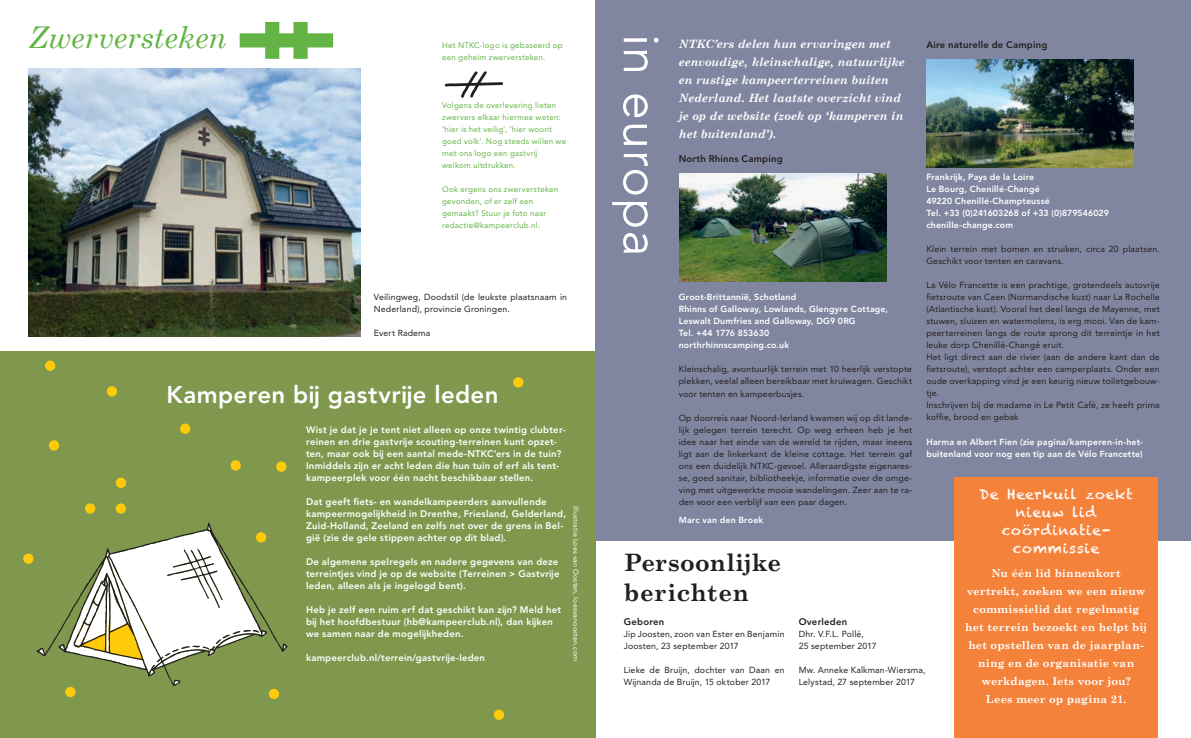
<style>
.page{position:relative;width:1191px;height:738px;background:#fff}
.page>*{position:absolute;margin:0;border:0;box-sizing:border-box;transform-origin:0 0}
.t1{font:300 50px "Avenir LT Pro";letter-spacing:.02em;color:#fff}
.t2{font:italic 30px "Century Schoolbook";color:#63b445}
.t3{font:800 24px "Avenir LT Pro";letter-spacing:.015em;color:#fff}
.t4{font:700 24px/30px "Century Schoolbook";letter-spacing:.01em;color:#231f20}
.t5{font:14px/18px "Chalkduster";letter-spacing:.05em;color:#fff;text-align:center}
.t6{font:italic 700 11.5px/18px "Century Schoolbook";letter-spacing:-.005em;color:#fff}
.t7{font:700 11px/18px "Century Schoolbook";letter-spacing:.01em;color:#fff;text-align:center}
.t8{font:800 9.5px/12px "Avenir LT Pro";letter-spacing:.025em;color:#fff}
.t9{font:800 9.5px "Avenir LT Pro";letter-spacing:.02em;color:#231f20}
.t10{font:8.8px/12px "Avenir LT Pro";letter-spacing:.02em;color:#231f20}
.t11{font:800 8.8px/12px "Avenir LT Pro";letter-spacing:.02em;color:#fff}
.t12{font:8px/12px "Avenir LT Pro";letter-spacing:.025em;color:#63b445}
.t13{font:7px "Avenir LT Pro";letter-spacing:.025em;color:#fff}
</style>
<div class="page">
<div style="left:595px;top:0;width:596px;height:540px;background:#8186a0"></div>
<div style="left:954px;top:477px;width:204px;height:260px;background:#f4823b"></div>
<div style="left:0;top:351px;width:595px;height:386px;background:#7f984d"></div>
<svg style="left:444px;top:71px;width:60px;height:27px"></svg>
<img style="left:28px;top:68px;width:332px;height:268px">
<svg style="left:240px;top:22px;width:93px;height:37px"></svg>
<img style="left:679px;top:174px;width:207px;height:107px">
<img style="left:926px;top:60px;width:207px;height:107px">
<div style="left:230px;top:460px;width:11px;height:10px;background:#feca0a;border-radius:50%"></div>
<div style="left:116px;top:477px;width:10px;height:10px;background:#feca0a;border-radius:50%"></div>
<div style="left:180px;top:423px;width:10px;height:10px;background:#feca0a;border-radius:50%"></div>
<div style="left:513px;top:377px;width:10px;height:10px;background:#feca0a;border-radius:50%"></div>
<div style="left:107px;top:386px;width:10px;height:10px;background:#feca0a;border-radius:50%"></div>
<div style="left:45px;top:360px;width:10px;height:10px;background:#feca0a;border-radius:50%"></div>
<div style="left:23px;top:553px;width:11px;height:10px;background:#feca0a;border-radius:50%"></div>
<div style="left:116px;top:503px;width:10px;height:10px;background:#feca0a;border-radius:50%"></div>
<div style="left:276px;top:461px;width:10px;height:10px;background:#feca0a;border-radius:50%"></div>
<div style="left:494px;top:709px;width:10px;height:10px;background:#feca0a;border-radius:50%"></div>
<div style="left:269px;top:688px;width:10px;height:10px;background:#feca0a;border-radius:50%"></div>
<div style="left:65px;top:686px;width:11px;height:10px;background:#feca0a;border-radius:50%"></div>
<div style="left:85px;top:503px;width:10px;height:10px;background:#feca0a;border-radius:50%"></div>
<div style="left:49px;top:440px;width:10px;height:10px;background:#feca0a;border-radius:50%"></div>
<svg style="left:36px;top:522px;width:252px;height:163px"></svg>
<h2 class="t2" style="left:28px;top:19px;width:200px">Zwerversteken</h2>
<p class="t12" style="left:442px;top:39px;width:122px">Het NTKC-logo is gebaseerd op een geheim zwerversteken.</p>
<p class="t12" style="left:442px;top:99px;width:125px">Volgens de overlevering lieten zwervers elkaar hiermee weten: ‘hier is het veilig', ‘hier woont goed volk’. Nog steeds willen we met ons logo een gastvrij welkom uitdrukken.</p>
<p class="t12" style="left:442px;top:183px;width:117px">Ook ergens ons zwerversteken gevonden, of er zelf een gemaakt? Stuur je foto naar redactie@kampeerclub.nl.</p>
<p class="t10" style="left:374px;top:291px;width:195px">Veilingweg, Doodstil (de leukste plaatsnaam in<br>Nederland), provincie Groningen.</p>
<p class="t10" style="left:374px;top:327px;width:58px">Evert Radema</p>
<h3 class="t3" style="left:167px;top:379px;width:333px">Kamperen bij gastvrije leden</h3>
<p class="t8" style="left:306px;top:423px;width:261px">Wist je dat je je tent niet alleen op onze twintig clubter&shy;reinen en drie gastvrije scouting-terreinen kunt opzet&shy;ten, maar ook bij een aantal mede-NTKC’ers in de tuin?<br>Inmiddels zijn er acht leden die hun tuin of erf als tent&shy;kampeerplek voor één nacht beschikbaar stellen.</p>
<p class="t8" style="left:306px;top:495px;width:261px">Dat geeft fiets- en wandelkampeerders aanvullende kampeermogelijkheid in Drenthe, Friesland, Gelderland, Zuid-Holland, Zeeland en zelfs net over de grens in Bel&shy;gië (zie de gele stippen achter op dit blad).</p>
<p class="t8" style="left:306px;top:555px;width:255px">De algemene spelregels en nadere gegevens van deze terreintjes vind je op de website (Terreinen &gt; Gastvrije leden, alleen als je ingelogd bent).</p>
<p class="t8" style="left:306px;top:603px;width:257px">Heb je zelf een ruim erf dat geschikt kan zijn? Meld het bij het hoofdbestuur (hb@kampeerclub.nl), dan kijken we samen naar de mogelijkheden.</p>
<p class="t8" style="left:306px;top:651px;width:180px">kampeerclub.nl/terrein/gastvrije-leden</p>
<p class="t13" style="left:580px;top:505px;width:156px;rotate:90deg">Illustratie Loes van Oosten, loesvanoosten.com</p>
<h1 class="t1" style="left:670px;top:34px;width:223px;rotate:90deg">in europa</h1>
<h3 class="t6" style="left:678px;top:35px;width:228px">NTKC’ers delen hun ervaringen met eenvoudige, kleinschalige, natuurlijke en rustige kampeerterreinen buiten Nederland. Het laatste overzicht vind je op de website (zoek op ‘kamperen in het buitenland’).</h3>
<p class="t9" style="left:678px;top:153px;width:105px">North Rhinns Camping</p>
<p class="t9" style="left:926px;top:39px;width:122px">Aire naturelle de Camping</p>
<p class="t11" style="left:926px;top:171px;width:184px">Frankrijk, Pays de la Loire<br>Le Bourg, Chenillé-Changé<br>49220 Chenillé-Champteussé<br>Tel. +33 (0)241603268 of +33 (0)879546029 chenille-change.com</p>
<p class="t10" style="left:926px;top:243px;width:235px">Klein terrein met bomen en struiken, circa 20 plaatsen.<br>Geschikt voor tenten en caravans.</p>
<p class="t10" style="left:926px;top:279px;width:235px">La Vélo Francette is een prachtige, grotendeels autovrije fietsroute van Caen (Normandische kust) naar La Rochelle (Atlantische kust). Vooral het deel langs de Mayenne, met stuwen, sluizen en watermolens, is erg mooi. Van de kam&shy;peerterreinen langs de route sprong dit terreintje in het leuke dorp Chenillé-Changé eruit.<br>Het ligt direct aan de rivier (aan de andere kant dan de fietsroute), verstopt achter een camperplaats. Onder een oude overkapping vind je een keurig nieuw toiletgebouw&shy;tje.<br>Inschrijven bij de madame in Le Petit Café, ze heeft prima koffie, brood en gebak</p>
<p class="t11" style="left:926px;top:435px;width:218px">Harma en Albert Fien (zie pagina/kamperen-in-het&shy;buitenland voor nog een tip aan de Vélo Francette)</p>
<p class="t11" style="left:678px;top:291px;width:211px">Groot-Brittannië, Schotland<br>Rhinns of Galloway, Lowlands, Glengyre Cottage, Leswalt Dumfries and Galloway, DG9 0RG<br>Tel. +44 1776 853630<br>northrhinnscamping.co.uk</p>
<p class="t10" style="left:678px;top:363px;width:235px;text-align:justify">Kleinschalig, avontuurlijk terrein met 10 heerlijk verstopte plekken, veelal alleen bereikbaar met kruiwagen. Geschikt voor tenten en kampeerbusjes.</p>
<p class="t10" style="left:678px;top:411px;width:235px;text-align:justify">Op doorreis naar Noord-Ierland kwamen wij op dit lande&shy;lijk gelegen terrein terecht. Op weg erheen heb je het idee naar het einde van de wereld te rijden, maar ineens ligt aan de linkerkant de kleine cottage. Het terrein gaf ons een duidelijk NTKC-gevoel. Alleraardigste eigenares&shy;se, goed sanitair, bibliotheekje, informatie over de omge&shy;ving met uitgewerkte mooie wandelingen. Zeer aan te ra&shy;den voor een verblijf van een paar dagen.</p>
<p class="t11" style="left:678px;top:513px;width:86px">Marc van den Broek</p>
<h3 class="t5" style="left:979px;top:484px;width:155px">De Heerkuil zoekt nieuw lid coördinatie&shy;commissie</h3>
<p class="t7" style="left:965px;top:563px;width:183px">Nu één lid binnenkort vertrekt, zoeken we een nieuw commissielid dat regelmatig het terrein bezoekt en helpt bij het opstellen van de jaarplan&shy;ning en de organisatie van werkdagen. Iets voor jou?<br>Lees meer op pagina 21.</p>
<h3 class="t4" style="left:624px;top:546px;width:159px">Persoonlijke berichten</h3>
<p class="t9" style="left:624px;top:615px;width:42px">Geboren</p>
<p class="t10" style="left:624px;top:627px;width:162px">Jip Joosten, zoon van Ester en Benjamin<br>Joosten, 23 september 2017</p>
<p class="t10" style="left:624px;top:663px;width:162px">Lieke de Bruijn, dochter van Daan en<br>Wijnanda de Bruijn, 15 oktober 2017</p>
<p class="t9" style="left:798px;top:615px;width:50px">Overleden</p>
<p class="t10" style="left:798px;top:627px;width:79px">Dhr. V.F.L. Pollé,<br>25 september 2017</p>
<p class="t10" style="left:798px;top:663px;width:128px">Mw. Anneke Kalkman-Wiersma,<br>Lelystad, 27 september 2017</p>
</div>
